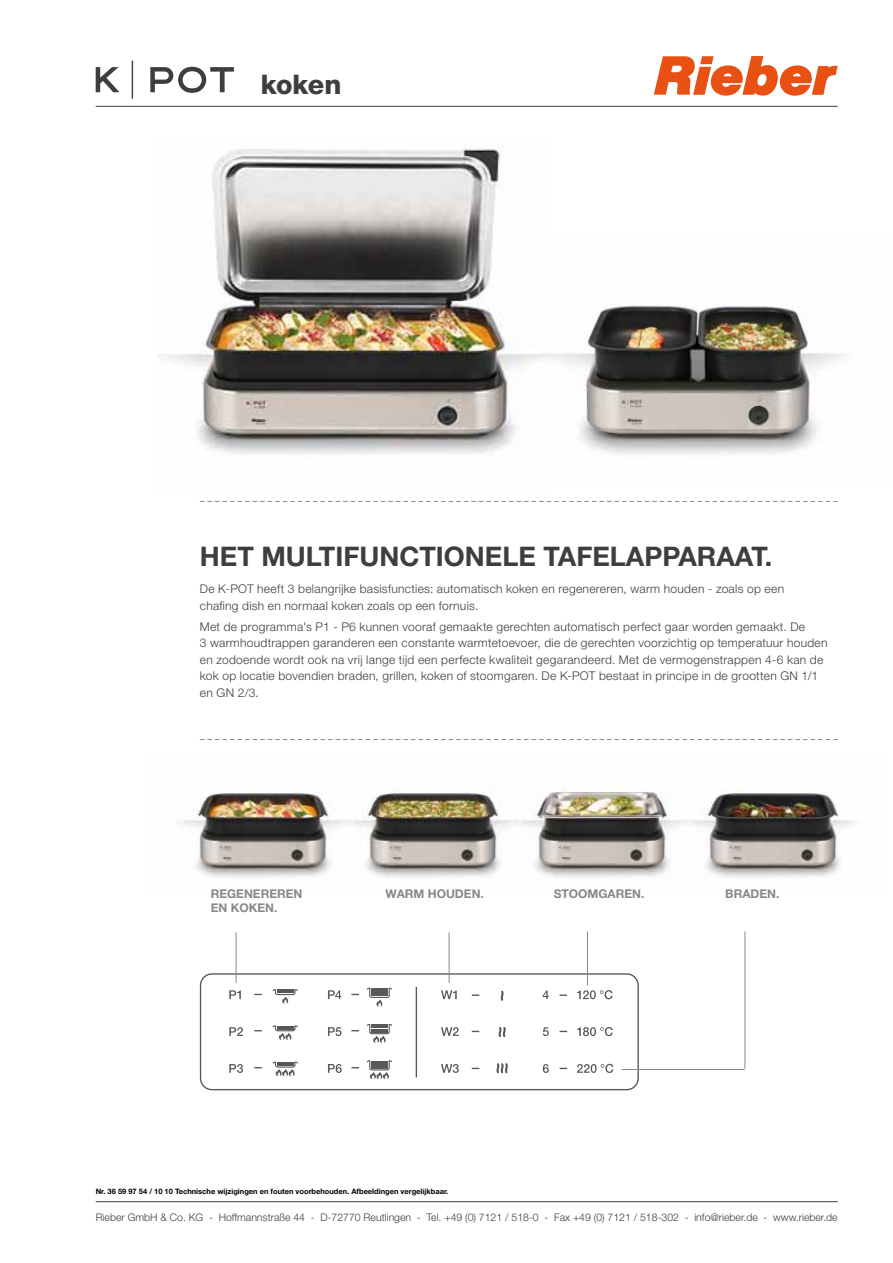
<style>
.page{position:relative;width:893px;height:1263px;background:#fff}
.page>*{position:absolute;margin:0;border:0;box-sizing:border-box;transform-origin:0 0}
.t1{font:700 27px "Helvetica Neue";color:#3e3d40}
.t2{font:800 27px "Helvetica Neue";letter-spacing:-.01em;color:#3e3d40}
.t3{font:300 12px/16.5px "Helvetica Neue";letter-spacing:.025em;color:#3e3d40}
.t4{font:700 12px/14.4px "Helvetica Neue";color:#87888a}
.t5{font:300 10.5px "Helvetica Neue";color:#3e3d40}
.t6{font:700 7.5px "Helvetica Neue";color:#000}
</style>
<div class="page">
<svg style="left:654px;top:56px;width:184px;height:40px"></svg>
<hr style="left:96px;top:106px;width:742px;height:1px;background:#3e3e40">
<hr style="left:96px;top:1201px;width:742px;height:1px;background:#3e3e40">
<svg style="left:200px;top:739px;width:638px;height:1px"></svg>
<svg style="left:200px;top:501px;width:638px;height:1px"></svg>
<div style="left:200px;top:973px;width:439px;height:117px;border:1px solid #58585a;border-radius:11px"></div>
<hr style="left:416px;top:987px;width:1px;height:90px;background:#58585a">
<svg style="left:441px;top:1064px;width:18px;height:9px"></svg>
<svg style="left:441px;top:1027px;width:18px;height:9px"></svg>
<svg style="left:441px;top:990px;width:16px;height:9px"></svg>
<svg style="left:543px;top:1064px;width:6px;height:9px"></svg>
<svg style="left:543px;top:1027px;width:6px;height:9px"></svg>
<svg style="left:543px;top:990px;width:6px;height:9px"></svg>
<svg style="left:229px;top:1064px;width:14px;height:9px"></svg>
<svg style="left:229px;top:1027px;width:14px;height:9px"></svg>
<svg style="left:229px;top:990px;width:12px;height:9px"></svg>
<svg style="left:328px;top:1064px;width:14px;height:9px"></svg>
<svg style="left:328px;top:1027px;width:13px;height:9px"></svg>
<svg style="left:328px;top:990px;width:13px;height:9px"></svg>
<svg style="left:577px;top:1064px;width:36px;height:9px"></svg>
<svg style="left:577px;top:1027px;width:36px;height:9px"></svg>
<svg style="left:577px;top:990px;width:35px;height:9px"></svg>
<svg style="left:472px;top:994px;width:7px;height:2px"></svg>
<svg style="left:559px;top:994px;width:8px;height:2px"></svg>
<svg style="left:500px;top:990px;width:4px;height:11px"></svg>
<svg style="left:498px;top:1027px;width:8px;height:10px"></svg>
<svg style="left:496px;top:1063px;width:12px;height:11px"></svg>
<svg style="left:272px;top:989px;width:26px;height:15px"></svg>
<svg style="left:272px;top:1025px;width:26px;height:15px"></svg>
<svg style="left:272px;top:1061px;width:26px;height:15px"></svg>
<svg style="left:367px;top:987px;width:25px;height:19px"></svg>
<hr style="left:371px;top:988px;width:17px;height:4px;background:#58585a">
<svg style="left:366px;top:1024px;width:26px;height:19px"></svg>
<hr style="left:371px;top:1024px;width:17px;height:4px;background:#58585a">
<svg style="left:366px;top:1060px;width:26px;height:19px"></svg>
<hr style="left:371px;top:1061px;width:17px;height:3px;background:#58585a">
<hr style="left:236px;top:932px;width:1px;height:51px;background:#87888a">
<hr style="left:745px;top:931px;width:1px;height:137px;background:#87888a">
<hr style="left:622px;top:1069px;width:123px;height:1px;background:#87888a">
<img style="left:544px;top:788px;width:115px;height:90px">
<img style="left:659px;top:789px;width:197px;height:89px">
<img style="left:182px;top:791px;width:137px;height:87px">
<img style="left:319px;top:788px;width:225px;height:90px">
<hr style="left:449px;top:932px;width:1px;height:51px;background:#87888a">
<hr style="left:587px;top:931px;width:1px;height:54px;background:#87888a">
<svg style="left:96px;top:67px;width:23px;height:25px"></svg>
<svg style="left:150px;top:67px;width:84px;height:26px"></svg>
<hr style="left:132px;top:61px;width:1px;height:38px;background:#3e3d40">
<img style="left:551px;top:305px;width:292px;height:150px">
<img style="left:158px;top:146px;width:393px;height:308px">
<h1 class="t2" style="left:261px;top:68px;width:82px">koken</h1>
<h1 class="t1" style="left:200px;top:540px;width:574px">HET MULTIFUNCTIONELE TAFELAPPARAAT.</h1>
<p class="t3" style="left:200px;top:580px;width:586px">De K-POT heeft 3 belangrijke basisfuncties: automatisch koken en regenereren, warm houden - zoals op een chafing dish en normaal koken zoals op een fornuis.</p>
<p class="t3" style="left:200px;top:618px;width:629px">Met de programma's P1 - P6 kunnen vooraf gemaakte gerechten automatisch perfect gaar worden gemaakt. De<br>3 warmhoudtrappen garanderen een constante warmtetoevoer, die de gerechten voorzichtig op temperatuur houden en zodoende wordt ook na vrij lange tijd een perfecte kwaliteit gegarandeerd. Met de vermogenstrappen 4-6 kan de kok op locatie bovendien braden, grillen, koken of stoomgaren. De K-POT bestaat in principe in de grootten GN 1/1 en GN 2/3.</p>
<p class="t4" style="left:211px;top:886px;width:93px">REGENEREREN<br>EN KOKEN.</p>
<p class="t4" style="left:386px;top:886px;width:100px">WARM HOUDEN.</p>
<p class="t4" style="left:554px;top:886px;width:92px">STOOMGAREN.</p>
<p class="t4" style="left:725px;top:886px;width:56px">BRADEN.</p>
<p class="t6" style="left:96px;top:1186px;width:354px">Nr. 36 59 97 54 / 10 10 Technische wijzigingen en fouten voorbehouden. Afbeeldingen vergelijkbaar.</p>
<p class="t5" style="left:96px;top:1211px;width:743px">Rieber GmbH &amp; Co. KG - Hoffmannstraße 44 - D-72770 Reutlingen - Tel. +49 (0) 7121 / 518-0 - Fax +49 (0) 7121 / 518-302 - info@rieber.de - www.rieber.de</p>
</div>
